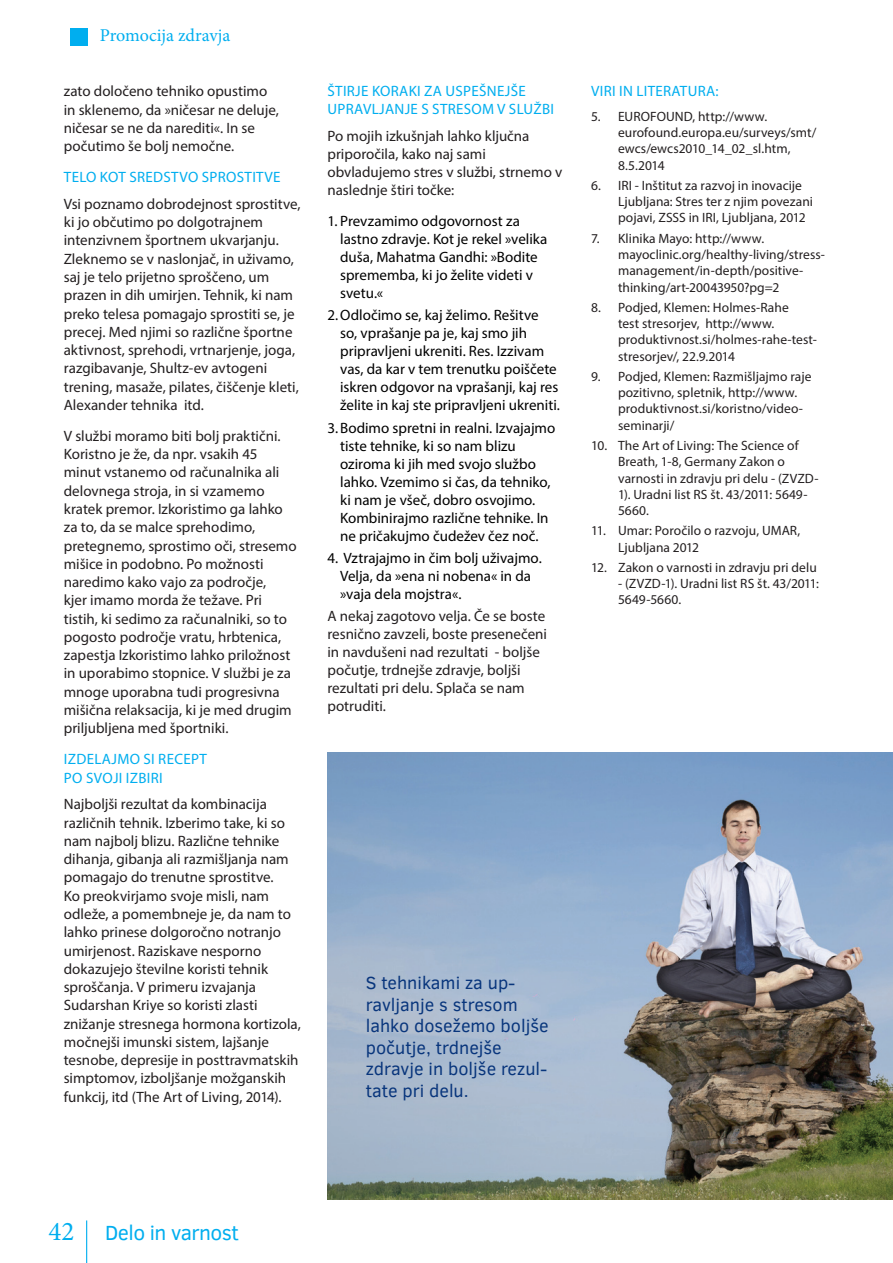
<style>
.page{position:relative;width:893px;height:1263px;background:#fff}
.page>*{position:absolute;margin:0;border:0;box-sizing:border-box;transform-origin:0 0}
.t1{font:21px "Clear Sans";letter-spacing:-.025em;color:#00aeef}
.t2{font:18px/21.6px "Clear Sans";color:#08357c}
.t3{font:18px "Minion Pro";color:#00aeef}
.t4{font:15px/18.3px "Myriad Pro";color:#231f20}
.t5{font:15px/18px "Myriad Pro";color:#000}
.t6{font:15px/18.3px "Myriad Pro";letter-spacing:.02em;color:#00aeef}
.t7{font:13.5px/16.2px "Myriad Pro";letter-spacing:.005em;color:#231f20}
.s1{font-family:"Minion Pro";font-size:27px}
</style>
<div class="page">
<hr style="left:86px;top:1220px;width:1px;height:43px;background:#00aeef">
<div style="left:71px;top:29px;width:17px;height:17px;background:#00aeef"></div>
<img style="left:327px;top:753px;width:566px;height:446px">
<p class="t3" style="left:100px;top:23px;width:132px">Promocija zdravja</p>
<p class="t4" style="left:64px;top:82px;width:217px">zato določeno tehniko opustimo in sklenemo, da »ničesar ne deluje, ničesar se ne da narediti«. In se počutimo še bolj nemočne.</p>
<p class="t6" style="left:64px;top:168px;width:218px">Telo kot sredstvo sprostitve</p>
<p class="t4" style="left:64px;top:194px;width:238px">Vsi poznamo dobrodejnost sprostitve, ki jo občutimo po dolgotrajnem intenzivnem športnem ukvarjanju.<br>Zleknemo se v naslonjač, in uživamo, saj je telo prijetno sproščeno, um prazen in dih umirjen. Tehnik, ki nam preko telesa pomagajo sprostiti se, je precej. Med njimi so različne športne aktivnost, sprehodi, vrtnarjenje, joga, razgibavanje, Shultz-ev avtogeni trening, masaže, pilates, čiščenje kleti, Alexander tehnika itd.</p>
<p class="t4" style="left:64px;top:426px;width:234px">V službi moramo biti bolj praktični.<br>Koristno je že, da npr. vsakih 45 minut vstanemo od računalnika ali delovnega stroja, in si vzamemo kratek premor. Izkoristimo ga lahko za to, da se malce sprehodimo, pretegnemo, sprostimo oči, stresemo mišice in podobno. Po možnosti naredimo kako vajo za področje,<br>kjer imamo morda že težave. Pri tistih, ki sedimo za računalniki, so to pogosto področje vratu, hrbtenica, zapestja Izkoristimo lahko priložnost in uporabimo stopnice. V službi je za mnoge uporabna tudi progresivna mišična relaksacija, ki je med drugim priljubljena med športniki.</p>
<p class="t6" style="left:64px;top:750px;width:142px">Izdelajmo si recept po svoji izbiri</p>
<p class="t4" style="left:64px;top:795px;width:239px">Najboljši rezultat da kombinacija različnih tehnik. Izberimo take, ki so nam najbolj blizu. Različne tehnike dihanja, gibanja ali razmišljanja nam pomagajo do trenutne sprostitve.<br>Ko preokvirjamo svoje misli, nam odleže, a pomembneje je, da nam to lahko prinese dolgoročno notranjo umirjenost. Raziskave nesporno dokazujejo številne koristi tehnik sproščanja. V primeru izvajanja Sudarshan Kriye so koristi zlasti znižanje stresnega hormona kortizola, močnejši imunski sistem, lajšanje tesnobe, depresije in posttravmatskih simptomov, izboljšanje možganskih funkcij, itd (The Art of Living, 2014).</p>
<p class="t6" style="left:328px;top:82px;width:228px">Štirje koraki za uspešnejše upravljanje s stresom v službi</p>
<p class="t4" style="left:327px;top:127px;width:236px">Po mojih izkušnjah lahko ključna priporočila, kako naj sami obvladujemo stres v službi, strnemo v naslednje štiri točke:</p>
<p class="t5" style="left:340px;top:212px;width:209px;text-indent:-13px">1. Prevzamimo odgovornost za lastno zdravje. Kot je rekel »velika duša, Mahatma Gandhi: »Bodite sprememba, ki jo želite videti v svetu.«</p>
<p class="t5" style="left:340px;top:306px;width:221px;text-indent:-13px">2.Odločimo se, kaj želimo. Rešitve<br>so, vprašanje pa je, kaj smo jih pripravljeni ukreniti. Res. Izzivam vas, da kar v tem trenutku poiščete iskren odgovor na vprašanji, kaj res želite in kaj ste pripravljeni ukreniti.</p>
<p class="t5" style="left:340px;top:418px;width:217px;text-indent:-13px">3. Bodimo spretni in realni. Izvajajmo tiste tehnike, ki so nam blizu oziroma ki jih med svojo službo lahko. Vzemimo si čas, da tehniko, ki nam je všeč, dobro osvojimo.<br>Kombinirajmo različne tehnike. In ne pričakujmo čudežev čez noč.</p>
<p class="t5" style="left:340px;top:549px;width:203px;text-indent:-13px">4. Vztrajajmo in čim bolj uživajmo.<br>Velja, da »ena ni nobena« in da »vaja dela mojstra«.</p>
<p class="t4" style="left:327px;top:607px;width:221px">A nekaj zagotovo velja. Če se boste resnično zavzeli, boste presenečeni in navdušeni nad rezultati - boljše počutje, trdnejše zdravje, boljši rezultati pri delu. Splača se nam potruditi.</p>
<p class="t2" style="left:366px;top:972px;width:184px">S tehnikami za up&shy;ravljanje s stresom lahko dosežemo boljše počutje, trdnejše zdravje in boljše rezul&shy;tate pri delu.</p>
<p class="t6" style="left:591px;top:82px;width:129px">Viri in literatu ra:</p>
<p class="t7" style="left:618px;top:108px;width:200px;text-indent:-27px">5. EURO FOUND, http://www. eurofound.europa.eu/surveys/smt/ ewcs/ewcs2010_14_02_sl.htm,<br>8.5.2014</p>
<p class="t7" style="left:618px;top:177px;width:196px;text-indent:-27px">6. IRI - Inštitut za razvoj in inovacije<br>Ljubljana: Stres ter z njim povezani pojavi, ZSSS in IRI, Ljubljana, 2012</p>
<p class="t7" style="left:618px;top:230px;width:208px;text-indent:-27px">7. Klinika Mayo: http://www. mayoclinic.org/healthy-living/stress&shy;management/in-depth/positive&shy;thinking/art-20043950?pg=2</p>
<p class="t7" style="left:618px;top:299px;width:200px;text-indent:-27px">8. Podjed, Klemen: Holmes-Rahe<br>test stresorjev, http://www. produktivnost.si/holmes-rahe-test&shy;stresorjev/, 22.9.2014</p>
<p class="t7" style="left:618px;top:368px;width:195px;text-indent:-27px">9. Podjed, Klemen: Razmišljajmo raje pozitivno, spletnik, http://www. produktivnost.si/koristno/video&shy;seminarji/</p>
<p class="t7" style="left:618px;top:437px;width:202px;text-indent:-27px">10. The Art of Living: The Science of<br>Breath, 1-8, Germany Zakon o varnosti in zdravju pri delu - (ZVZD-<br>1). Uradni list RS št. 43/2011: 5649-<br>5660.</p>
<p class="t7" style="left:618px;top:522px;width:184px;text-indent:-27px">11. Umar: Poročilo o razvoju, UMAR,<br>Ljubljana 2012</p>
<p class="t7" style="left:591px;top:559px;width:227px">12. Zakon o varnosti in zdravju pri delu</p>
<p class="t7" style="left:618px;top:575px;width:202px">- (ZVZD-1). Uradni list RS št. 43/2011:<br>5649-5660.</p>
<h1 class="t1" style="left:48px;top:1219px;width:192px"><span class="s1">42</span> Delo in varnost</h1>
</div>
